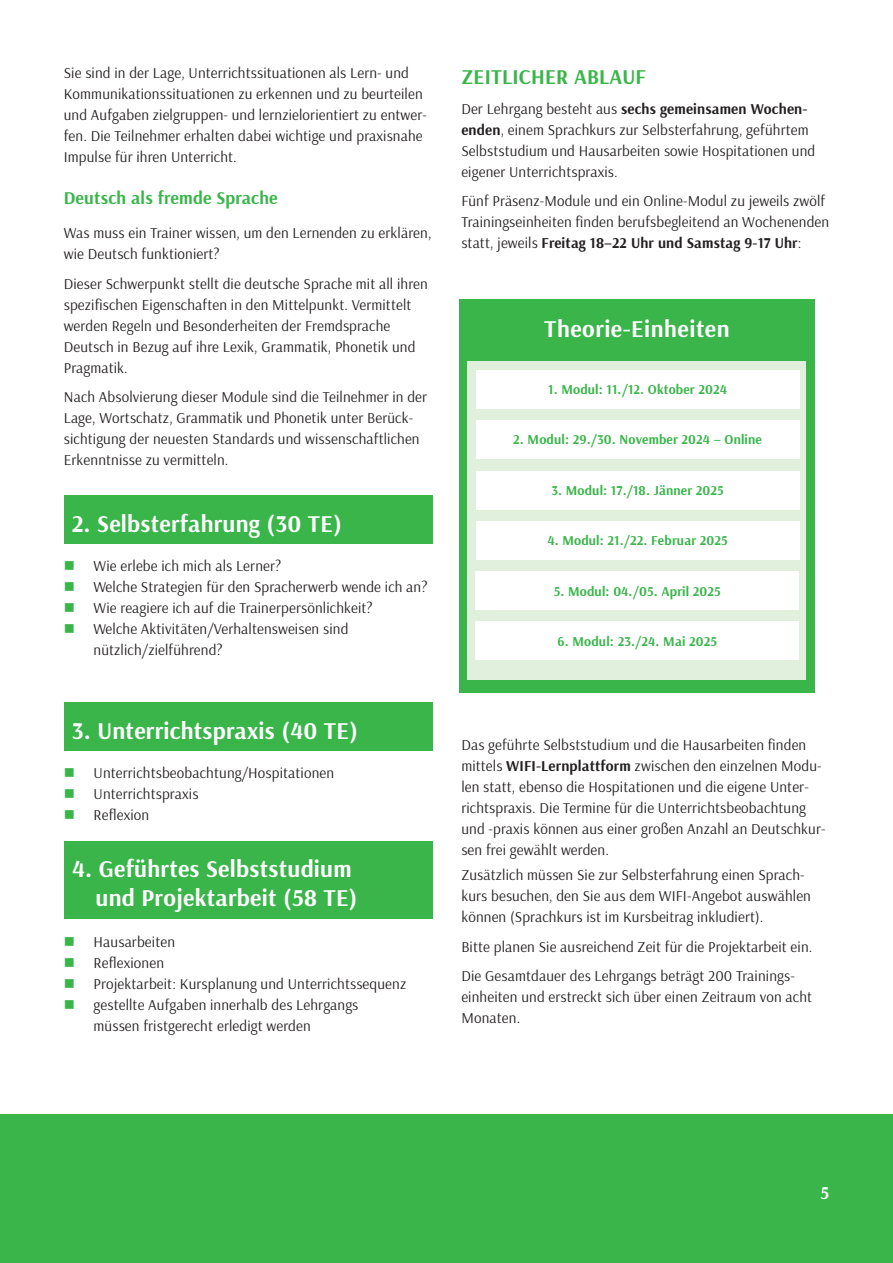
<style>
.page{position:relative;width:893px;height:1263px;background:#fff}
.page>*{position:absolute;margin:0;border:0;box-sizing:border-box;transform-origin:0 0}
.t1{font:700 24px/28.8px "Arsenal";letter-spacing:.01em;color:#fff;text-align:right}
.t2{font:700 21px "Arsenal";letter-spacing:.01em;color:#3ab54a}
.Grundtext{font:700 18px "Arsenal";letter-spacing:.01em;color:#3ab54a}
.t3{font:700 18px "Arsenal";color:#fff}
.Grundtext-2{font:15px/21px "Arsenal";letter-spacing:.01em;color:#231f20}
.t4{font:700 13.5px "Arsenal";letter-spacing:.01em;color:#3ab54a}
.s1{font-weight:700}
</style>
<div class="page">
<div style="left:0;top:1114px;width:893px;height:149px;background:#3ab54a"></div>
<div style="left:459px;top:300px;width:355px;height:393px;background:#3ab54a"></div>
<div style="left:468px;top:361px;width:338px;height:319px;background:#e1efdd"></div>
<div style="left:476px;top:370px;width:323px;height:38px;background:#fff"></div>
<div style="left:476px;top:471px;width:323px;height:38px;background:#fff"></div>
<div style="left:476px;top:521px;width:323px;height:38px;background:#fff"></div>
<div style="left:476px;top:420px;width:323px;height:38px;background:#fff"></div>
<div style="left:476px;top:571px;width:323px;height:39px;background:#fff"></div>
<div style="left:476px;top:621px;width:323px;height:39px;background:#fff"></div>
<div style="left:64px;top:841px;width:368px;height:77px;background:#3ab54a"></div>
<div style="left:64px;top:495px;width:368px;height:49px;background:#3ab54a"></div>
<div style="left:64px;top:702px;width:368px;height:48px;background:#3ab54a"></div>
<p class="Grundtext-2" style="left:64px;top:62px;width:365px">Sie sind in der Lage, Unterrichtssituationen als Lern- und Kommunikationssituationen zu erkennen und zu beurteilen und Aufgaben zielgruppen- und lernzielorientiert zu entwer&shy;fen. Die Teilnehmer erhalten dabei wichtige und praxisnahe Impulse für ihren Unterricht.</p>
<p class="Grundtext" style="left:64px;top:186px;width:216px">Deutsch als fremde Sprache</p>
<p class="Grundtext-2" style="left:64px;top:222px;width:369px">Was muss ein Trainer wissen, um den Lernenden zu erklären, wie Deutsch funktioniert?</p>
<p class="Grundtext-2" style="left:64px;top:273px;width:366px">Dieser Schwerpunkt stellt die deutsche Sprache mit all ihren spezifischen Eigenschaften in den Mittelpunkt. Vermittelt werden Regeln und Besonderheiten der Fremdsprache Deutsch in Bezug auf ihre Lexik, Grammatik, Phonetik und Pragmatik.</p>
<p class="Grundtext-2" style="left:64px;top:386px;width:365px">Nach Absolvierung dieser Module sind die Teilnehmer in der Lage, Wortschatz, Grammatik und Phonetik unter Berück&shy;sichtigung der neuesten Standards und wissenschaftlichen Erkenntnisse zu vermitteln.</p>
<p class="t1" style="left:72px;top:509px;width:272px">2. Selbsterfahrung (30 TE)</p>
<p class="Grundtext-2" style="left:94px;top:555px;width:189px">Wie erlebe ich mich als Lerner?</p>
<p class="Grundtext-2" style="left:94px;top:576px;width:336px">Welche Strategien für den Spracherwerb wende ich an?</p>
<p class="Grundtext-2" style="left:94px;top:597px;width:281px">Wie reagiere ich auf die Trainerpersönlichkeit?</p>
<p class="Grundtext-2" style="left:94px;top:618px;width:256px">Welche Aktivitäten/Verhaltensweisen sind nützlich/zielführend?</p>
<p class="t1" style="left:72px;top:716px;width:288px">3. Unterrichtspraxis (40 TE)</p>
<p class="Grundtext-2" style="left:94px;top:762px;width:242px">Unterrichtsbeobachtung/Hospitationen</p>
<p class="Grundtext-2" style="left:94px;top:783px;width:106px">Unterrichtspraxis</p>
<p class="Grundtext-2" style="left:94px;top:804px;width:57px">Reflexion</p>
<p class="t1" style="left:72px;top:854px;width:287px">4. Geführtes Selbststudium und Projektarbeit (58 TE)</p>
<p class="Grundtext-2" style="left:94px;top:931px;width:83px">Hausarbeiten</p>
<p class="Grundtext-2" style="left:94px;top:952px;width:72px">Reflexionen</p>
<p class="Grundtext-2" style="left:94px;top:973px;width:314px">Projektarbeit: Kursplanung und Unterrichtssequenz</p>
<p class="Grundtext-2" style="left:94px;top:994px;width:266px">gestellte Aufgaben innerhalb des Lehrgangs müssen fristgerecht erledigt werden</p>
<p class="t2" style="left:461px;top:62px;width:186px">ZEITLICHER ABLAUF</p>
<p class="Grundtext-2" style="left:461px;top:98px;width:355px">Der Lehrgang besteht aus <span class="s1">sechs gemeinsamen Wochen&shy;enden</span>, einem Sprachkurs zur Selbsterfahrung, geführtem Selbststudium und Hausarbeiten sowie Hospitationen und eigener Unterrichtspraxis.</p>
<p class="Grundtext-2" style="left:461px;top:190px;width:369px">Fünf Präsenz-Module und ein Online-Modul zu jeweils zwölf<br>Trainingseinheiten finden berufsbegleitend an Wochenenden statt, jeweils <span class="s1">Freitag 18–22 Uhr und Samstag 9-17 Uhr</span>:</p>
<p class="t1" style="left:544px;top:314px;width:187px">Theorie-Einheiten</p>
<p class="t4" style="left:548px;top:380px;width:180px">1. Modul: 11./12. Oktober 2024</p>
<p class="t4" style="left:513px;top:430px;width:250px">2. Modul: 29./30. November 2024 – Online</p>
<p class="t4" style="left:551px;top:481px;width:174px">3. Modul: 17./18. Jänner 2025</p>
<p class="t4" style="left:547px;top:531px;width:182px">4. Modul: 21./22. Februar 2025</p>
<p class="t4" style="left:554px;top:582px;width:169px">5. Modul: 04./05. April 2025</p>
<p class="t4" style="left:558px;top:632px;width:161px">6. Modul: 23./24. Mai 2025</p>
<p class="Grundtext-2" style="left:461px;top:734px;width:366px">Das geführte Selbststudium und die Hausarbeiten finden mittels <span class="s1">WIFI-Lernplattform</span> zwischen den einzelnen Modu&shy;len statt, ebenso die Hospitationen und die eigene Unter&shy;richtspraxis. Die Termine für die Unterrichtsbeobachtung und -praxis können aus einer großen Anzahl an Deutschkur&shy;sen frei gewählt werden.</p>
<p class="Grundtext-2" style="left:461px;top:864px;width:351px">Zusätzlich müssen Sie zur Selbsterfahrung einen Sprach&shy;kurs besuchen, den Sie aus dem WIFI-Angebot auswählen können (Sprachkurs ist im Kursbeitrag inkludiert).</p>
<p class="Grundtext-2" style="left:461px;top:936px;width:353px">Bitte planen Sie ausreichend Zeit für die Projektarbeit ein.</p>
<p class="Grundtext-2" style="left:461px;top:965px;width:352px">Die Gesamtdauer des Lehrgangs beträgt 200 Trainings&shy;einheiten und erstreckt sich über einen Zeitraum von acht<br>Monaten.</p>
<p class="t3" style="left:820px;top:1180px;width:10px">5</p>
</div>
